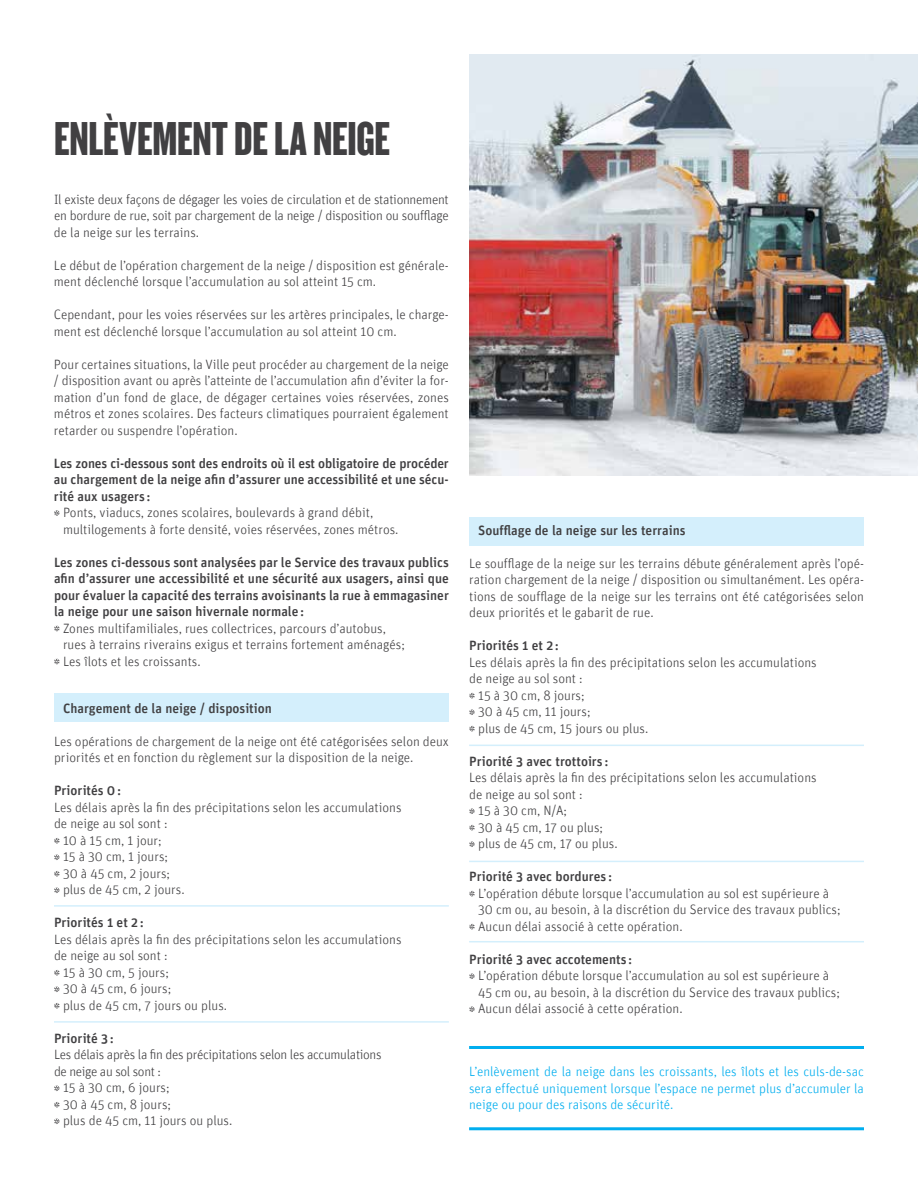
<style>
.page{position:relative;width:918px;height:1188px;background:#fff}
.page>*{position:absolute;margin:0;border:0;box-sizing:border-box;transform-origin:0 0}
.t1{font:49.5px "Knockout HTF68 Full Featherwt";letter-spacing:-.005em;color:#414042}
.t2{font:300 13.5px/16.5px "Unit";color:#414042}
.t3{font:500 13.5px/16.5px "Unit";color:#414042;text-align:justify}
.t4{font:300 13.5px/16.5px "Unit";color:#00aeef;text-align:justify}
.t5{font:300 13.5px "Unit";letter-spacing:-.025em;color:#414042}
</style>
<div class="page">
<img style="left:469px;top:55px;width:449px;height:421px">
<hr style="left:469px;top:745px;width:395px;height:1px;background:#d4effc">
<hr style="left:469px;top:861px;width:395px;height:1px;background:#d4effc">
<hr style="left:469px;top:941px;width:395px;height:1px;background:#d4effc">
<hr style="left:54px;top:1021px;width:395px;height:2px;background:#d4effc">
<svg style="left:54px;top:510px;width:6px;height:6px"></svg>
<svg style="left:54px;top:626px;width:6px;height:5px"></svg>
<svg style="left:54px;top:659px;width:6px;height:5px"></svg>
<div style="left:54px;top:694px;width:395px;height:28px;background:#d4effc"></div>
<div style="left:469px;top:517px;width:395px;height:28px;background:#d4effc"></div>
<svg style="left:54px;top:838px;width:6px;height:6px"></svg>
<svg style="left:54px;top:854px;width:6px;height:6px"></svg>
<svg style="left:54px;top:871px;width:6px;height:6px"></svg>
<svg style="left:54px;top:887px;width:6px;height:6px"></svg>
<svg style="left:54px;top:970px;width:6px;height:6px"></svg>
<svg style="left:54px;top:986px;width:6px;height:6px"></svg>
<svg style="left:54px;top:1003px;width:6px;height:6px"></svg>
<svg style="left:54px;top:1085px;width:6px;height:6px"></svg>
<svg style="left:54px;top:1102px;width:6px;height:6px"></svg>
<svg style="left:54px;top:1118px;width:6px;height:6px"></svg>
<hr style="left:54px;top:905px;width:395px;height:2px;background:#d4effc">
<hr style="left:469px;top:1046px;width:395px;height:3px;background:#00aeef">
<hr style="left:469px;top:1127px;width:395px;height:3px;background:#00aeef">
<svg style="left:469px;top:693px;width:6px;height:6px"></svg>
<svg style="left:469px;top:709px;width:6px;height:6px"></svg>
<svg style="left:469px;top:726px;width:6px;height:6px"></svg>
<svg style="left:469px;top:808px;width:6px;height:6px"></svg>
<svg style="left:469px;top:825px;width:6px;height:6px"></svg>
<svg style="left:469px;top:841px;width:6px;height:6px"></svg>
<svg style="left:469px;top:891px;width:6px;height:6px"></svg>
<svg style="left:469px;top:924px;width:6px;height:6px"></svg>
<svg style="left:469px;top:973px;width:6px;height:6px"></svg>
<svg style="left:469px;top:1006px;width:6px;height:6px"></svg>
<h1 class="t1" style="left:54px;top:114px;width:338px">ENLÈVEMENT DE LA NEIGE</h1>
<p class="t2" style="left:54px;top:191px;width:396px;text-align:justify">Il existe deux façons de dégager les voies de circulation et de stationnement en bordure de rue, soit par chargement de la neige / disposition ou soufflage de la neige sur les terrains.</p>
<p class="t2" style="left:54px;top:257px;width:396px">Le début de l’opération chargement de la neige / disposition est générale&shy;ment déclenché lorsque l’accumulation au sol atteint 15 cm.</p>
<p class="t2" style="left:54px;top:306px;width:396px">Cependant, pour les voies réservées sur les artères principales, le charge&shy;ment est déclenché lorsque l’accumulation au sol atteint 10 cm.</p>
<p class="t2" style="left:54px;top:356px;width:396px;text-align:justify">Pour certaines situations, la Ville peut procéder au chargement de la neige / disposition avant ou après l’atteinte de l’accumulation afin d’éviter la for&shy;mation d’un fond de glace, de dégager certaines voies réservées, zones métros et zones scolaires. Des facteurs climatiques pourraient également retarder ou suspendre l’opération.</p>
<p class="t3" style="left:54px;top:454px;width:396px">Les zones ci-dessous sont des endroits où il est obligatoire de procéder au chargement de la neige afin d’assurer une accessibilité et une sécu&shy;rité aux usagers :</p>
<p class="t2" style="left:63px;top:504px;width:337px">Ponts, viaducs, zones scolaires, boulevards à grand débit, multilogements à forte densité, voies réservées, zones métros.</p>
<p class="t3" style="left:54px;top:553px;width:396px">Les zones ci-dessous sont analysées par le Service des travaux publics afin d’assurer une accessibilité et une sécurité aux usagers, ainsi que pour évaluer la capacité des terrains avoisinants la rue à emmagasiner la neige pour une saison hivernale normale :</p>
<p class="t2" style="left:63px;top:620px;width:343px">Zones multifamiliales, rues collectrices, parcours d’autobus, rues à terrains riverains exigus et terrains fortement aménagés;<br>Les îlots et les croissants.</p>
<p class="t3" style="left:63px;top:700px;width:210px">Chargement de la neige / disposition</p>
<p class="t2" style="left:54px;top:733px;width:396px">Les opérations de chargement de la neige ont été catégorisées selon deux priorités et en fonction du règlement sur la disposition de la neige.</p>
<p class="t3" style="left:54px;top:782px;width:69px">Priorités 0:</p>
<p class="t2" style="left:54px;top:799px;width:349px">Les délais après la fin des précipitations selon les accumulations</p>
<p class="t2" style="left:54px;top:815px;width:115px">de neige au sol sont :</p>
<p class="t2" style="left:63px;top:832px;width:100px">10 à 15 cm, 1 jour;</p>
<p class="t2" style="left:63px;top:848px;width:107px">15 à 30 cm, 1 jours;</p>
<p class="t2" style="left:63px;top:865px;width:109px">30 à 45 cm, 2 jours;</p>
<p class="t2" style="left:63px;top:881px;width:123px">plus de 45 cm, 2 jours.</p>
<p class="t3" style="left:54px;top:914px;width:91px">Priorités 1 et 2:</p>
<p class="t2" style="left:54px;top:931px;width:349px">Les délais après la fin des précipitations selon les accumulations</p>
<p class="t2" style="left:54px;top:947px;width:115px">de neige au sol sont :</p>
<p class="t2" style="left:63px;top:964px;width:107px">15 à 30 cm, 5 jours;</p>
<p class="t2" style="left:63px;top:980px;width:110px">30 à 45 cm, 6 jours;</p>
<p class="t2" style="left:63px;top:997px;width:166px">plus de 45 cm, 7 jours ou plus.</p>
<p class="t3" style="left:54px;top:1030px;width:61px">Priorité 3:</p>
<p class="t5" style="left:54px;top:1047px;width:329px">Les délais après la fin des précipitations selon les accumulations</p>
<p class="t5" style="left:54px;top:1063px;width:109px">de neige au sol sont :</p>
<p class="t2" style="left:63px;top:1079px;width:108px">15 à 30 cm, 6 jours;</p>
<p class="t2" style="left:63px;top:1096px;width:110px">30 à 45 cm, 8 jours;</p>
<p class="t2" style="left:63px;top:1112px;width:171px">plus de 45 cm, 11 jours ou plus.</p>
<p class="t3" style="left:478px;top:522px;width:209px">Soufflage de la neige sur les terrains</p>
<p class="t2" style="left:469px;top:555px;width:396px;text-align:justify">Le soufflage de la neige sur les terrains débute généralement après l’opé&shy;ration chargement de la neige / disposition ou simultanément. Les opéra&shy;tions de soufflage de la neige sur les terrains ont été catégorisées selon deux priorités et le gabarit de rue.</p>
<p class="t3" style="left:469px;top:637px;width:91px">Priorités 1 et 2:</p>
<p class="t2" style="left:469px;top:654px;width:349px">Les délais après la fin des précipitations selon les accumulations</p>
<p class="t2" style="left:469px;top:670px;width:115px">de neige au sol sont :</p>
<p class="t2" style="left:478px;top:687px;width:108px">15 à 30 cm, 8 jours;</p>
<p class="t2" style="left:478px;top:703px;width:114px">30 à 45 cm, 11 jours;</p>
<p class="t2" style="left:478px;top:720px;width:172px">plus de 45 cm, 15 jours ou plus.</p>
<p class="t3" style="left:469px;top:753px;width:141px">Priorité 3 avec trottoirs :</p>
<p class="t2" style="left:469px;top:769px;width:349px">Les délais après la fin des précipitations selon les accumulations</p>
<p class="t2" style="left:469px;top:786px;width:115px">de neige au sol sont :</p>
<p class="t2" style="left:478px;top:802px;width:90px">15 à 30 cm, N/A;</p>
<p class="t2" style="left:478px;top:819px;width:126px">30 à 45 cm, 17 ou plus;</p>
<p class="t2" style="left:478px;top:835px;width:141px">plus de 45 cm, 17 ou plus.</p>
<p class="t3" style="left:469px;top:868px;width:145px">Priorité 3 avec bordures :</p>
<p class="t2" style="left:478px;top:885px;width:364px">L’opération débute lorsque l’accumulation au sol est supérieure à<br>30 cm ou, au besoin, à la discrétion du Service des travaux publics;<br>Aucun délai associé à cette opération.</p>
<p class="t3" style="left:469px;top:951px;width:165px">Priorité 3 avec accotements :</p>
<p class="t2" style="left:478px;top:967px;width:363px">L’opération débute lorsque l’accumulation au sol est supérieure à<br>45 cm ou, au besoin, à la discrétion du Service des travaux publics;<br>Aucun délai associé à cette opération.</p>
<p class="t4" style="left:469px;top:1063px;width:396px">L’enlèvement de la neige dans les croissants, les îlots et les culs-de-sac sera effectué uniquement lorsque l’espace ne permet plus d’accumuler la neige ou pour des raisons de sécurité.</p>
</div>
